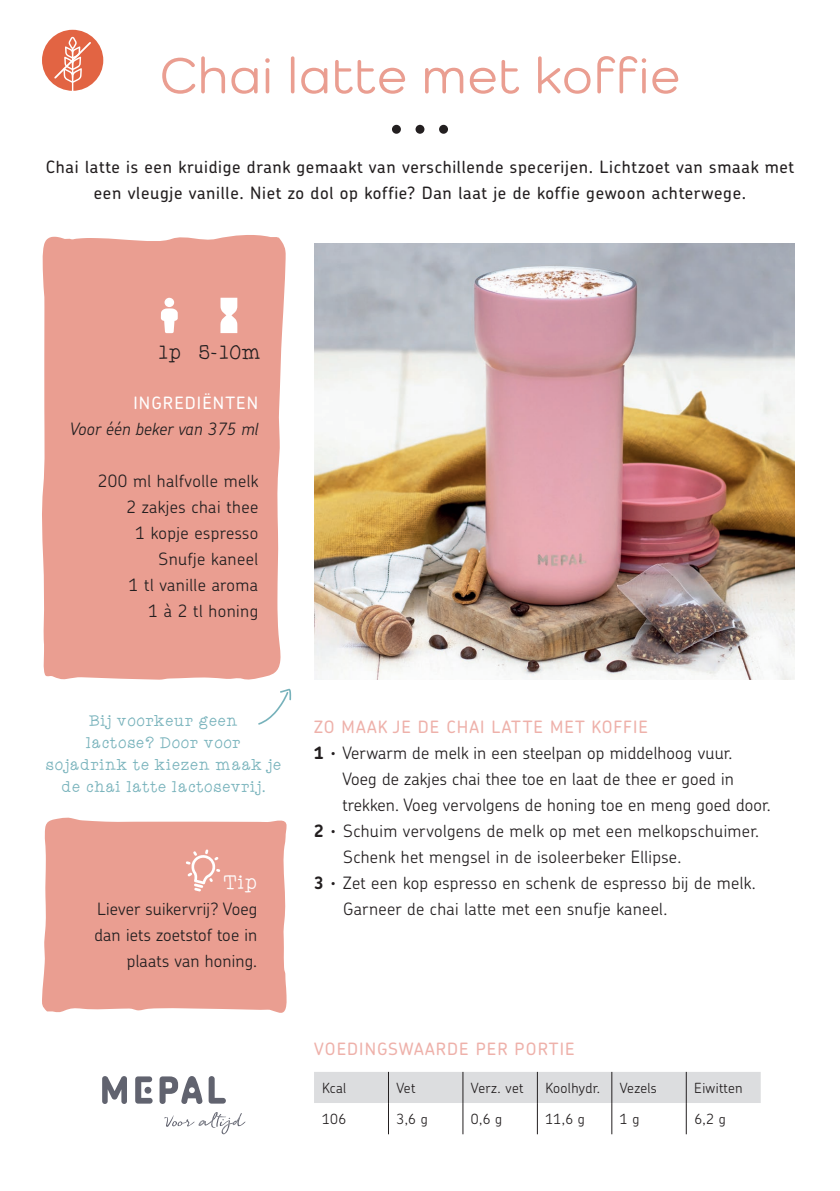
<style>
.page{position:relative;width:840px;height:1191px;background:#fff}
.page>*{position:absolute;margin:0;border:0;box-sizing:border-box;transform-origin:0 0}
.t1{font:500 52px "Como";letter-spacing:.025em;color:#ea9e91}
.t2{font:20px "Ani Typewriter";color:#231f20}
.t3{font:20px "Ani Typewriter";color:#fff}
.t4{font:300 17px/26px "Chevin Std";letter-spacing:.02em;color:#231f20;text-align:right}
.t5{font:500 17px/26px "Chevin Std";letter-spacing:.04em;color:#231f20;text-align:center}
.t6{font:500 17px "Chevin Std";letter-spacing:.065em;color:#eeb1aa}
.t7{font:italic 300 17px "Chevin Std";color:#231f20}
.t8{font:500 17px "Chevin Std";letter-spacing:.065em;color:#fff}
.t9{font:16px/22px "Ani Typewriter";letter-spacing:.025em;color:#77b2bb;text-align:center}
.t10{font:300 14px "Chevin Std";letter-spacing:.025em;color:#231f20}
.s1{font-weight:700}
.s2{font-size:32px}
</style>
<div class="page">
<img style="left:314px;top:243px;width:480px;height:436px">
<svg style="left:314px;top:1071px;width:446px;height:63px"></svg>
<hr style="left:388px;top:1071px;width:1px;height:32px;background:#231f20">
<hr style="left:462px;top:1071px;width:1px;height:32px;background:#231f20">
<hr style="left:536px;top:1071px;width:1px;height:32px;background:#231f20">
<hr style="left:611px;top:1071px;width:1px;height:32px;background:#231f20">
<hr style="left:685px;top:1071px;width:1px;height:32px;background:#231f20">
<hr style="left:388px;top:1103px;width:1px;height:31px;background:#231f20">
<hr style="left:462px;top:1103px;width:1px;height:31px;background:#231f20">
<hr style="left:536px;top:1103px;width:1px;height:31px;background:#231f20">
<hr style="left:611px;top:1103px;width:1px;height:31px;background:#231f20">
<hr style="left:685px;top:1103px;width:1px;height:31px;background:#231f20">
<div style="left:42px;top:235px;width:244px;height:445px;background:#ea9e91"></div>
<div style="left:392px;top:125px;width:8px;height:9px;background:#231f20;border-radius:50%"></div>
<div style="left:415px;top:125px;width:9px;height:9px;background:#231f20;border-radius:50%"></div>
<div style="left:439px;top:125px;width:9px;height:9px;background:#231f20;border-radius:50%"></div>
<svg style="left:161px;top:308px;width:17px;height:25px"></svg>
<div style="left:164px;top:298px;width:10px;height:9px;background:#fff;border-radius:50%"></div>
<svg style="left:258px;top:689px;width:33px;height:35px"></svg>
<svg style="left:220px;top:298px;width:17px;height:35px"></svg>
<div style="left:42px;top:30px;width:61px;height:61px;background:#e26443;border-radius:50%"></div>
<svg style="left:53px;top:37px;width:40px;height:54px"></svg>
<svg style="left:42px;top:817px;width:245px;height:196px;background:#eba497"></svg>
<svg style="left:186px;top:849px;width:34px;height:42px"></svg>
<svg style="left:102px;top:1076px;width:25px;height:28px"></svg>
<svg style="left:135px;top:1076px;width:17px;height:27px"></svg>
<svg style="left:208px;top:1076px;width:18px;height:27px"></svg>
<div style="left:144px;top:1086px;width:7px;height:7px;background:#61636f;border-radius:50%"></div>
<svg style="left:159px;top:1076px;width:43px;height:28px"></svg>
<svg style="left:164px;top:1112px;width:81px;height:22px"></svg>
<h1 class="t1" style="left:160px;top:44px;width:521px">Chai latte met koffie</h1>
<p class="t5" style="left:46px;top:153px;width:749px">Chai latte is een kruidige drank gemaakt van verschillende specerijen. Lichtzoet van smaak met een vleugje vanille. Niet zo dol op koffie? Dan laat je de koffie gewoon achterwege.</p>
<p class="t2" style="left:157px;top:343px;width:25px">1p</p>
<p class="t2" style="left:198px;top:343px;width:65px">5-10m</p>
<p class="t8" style="left:133px;top:391px;width:126px">INGREDIËNTEN</p>
<p class="t7" style="left:69px;top:417px;width:190px">Voor één beker van 375 ml</p>
<p class="t4" style="left:98px;top:467px;width:162px">200 ml halfvolle melk<br>2 zakjes chai thee<br>1 kopje espresso<br>Snufje kaneel<br>1 tl vanille aroma<br>1 à 2 tl honing</p>
<p class="t9" style="left:46px;top:710px;width:237px">Bij voorkeur geen<br>lactose? Door voor sojadrink te kiezen maak je de chai latte lactosevrij.</p>
<p class="t3" style="left:224px;top:872px;width:35px">Tip</p>
<p class="t4" style="left:94px;top:895px;width:164px">Liever suikervrij? Voeg dan iets zoetstof toe in plaats van honing.</p>
<p class="t6" style="left:314px;top:715px;width:335px">ZO MAAK JE DE CHAI LATTE MET KOFFIE</p>
<p class="t4" style="left:314px;top:739px;width:419px"><span class="s1">1</span> <span class="s2">·</span> Verwarm de melk in een steelpan op middelhoog vuur.</p>
<p class="t4" style="left:342px;top:765px;width:393px">Voeg de zakjes chai thee toe en laat de thee er goed in</p>
<p class="t4" style="left:342px;top:791px;width:429px">trekken. Voeg vervolgens de honing toe en meng goed door.</p>
<p class="t4" style="left:314px;top:817px;width:446px"><span class="s1">2</span> <span class="s2">·</span> Schuim vervolgens de melk op met een melkopschuimer.</p>
<p class="t4" style="left:343px;top:843px;width:339px">Schenk het mengsel in de isoleerbeker Ellipse.</p>
<p class="t4" style="left:314px;top:869px;width:443px"><span class="s1">3</span> <span class="s2">·</span> Zet een kop espresso en schenk de espresso bij de melk.</p>
<p class="t4" style="left:343px;top:895px;width:325px">Garneer de chai latte met een snufje kaneel.</p>
<p class="t6" style="left:314px;top:1038px;width:262px">VOEDINGSWAARDE PER PORTIE</p>
<p class="t10" style="left:322px;top:1078px;width:26px">Kcal</p>
<p class="t10" style="left:396px;top:1078px;width:20px">Vet</p>
<p class="t10" style="left:470px;top:1078px;width:54px">Verz. vet</p>
<p class="t10" style="left:545px;top:1078px;width:56px">Koolhydr.</p>
<p class="t10" style="left:619px;top:1078px;width:38px">Vezels</p>
<p class="t10" style="left:694px;top:1078px;width:50px">Eiwitten</p>
<p class="t10" style="left:322px;top:1109px;width:26px">106</p>
<p class="t10" style="left:396px;top:1109px;width:33px">3,6 g</p>
<p class="t10" style="left:470px;top:1109px;width:33px">0,6 g</p>
<p class="t10" style="left:545px;top:1109px;width:41px">11,6 g</p>
<p class="t10" style="left:619px;top:1109px;width:21px">1 g</p>
<p class="t10" style="left:694px;top:1109px;width:33px">6,2 g</p>
</div>
